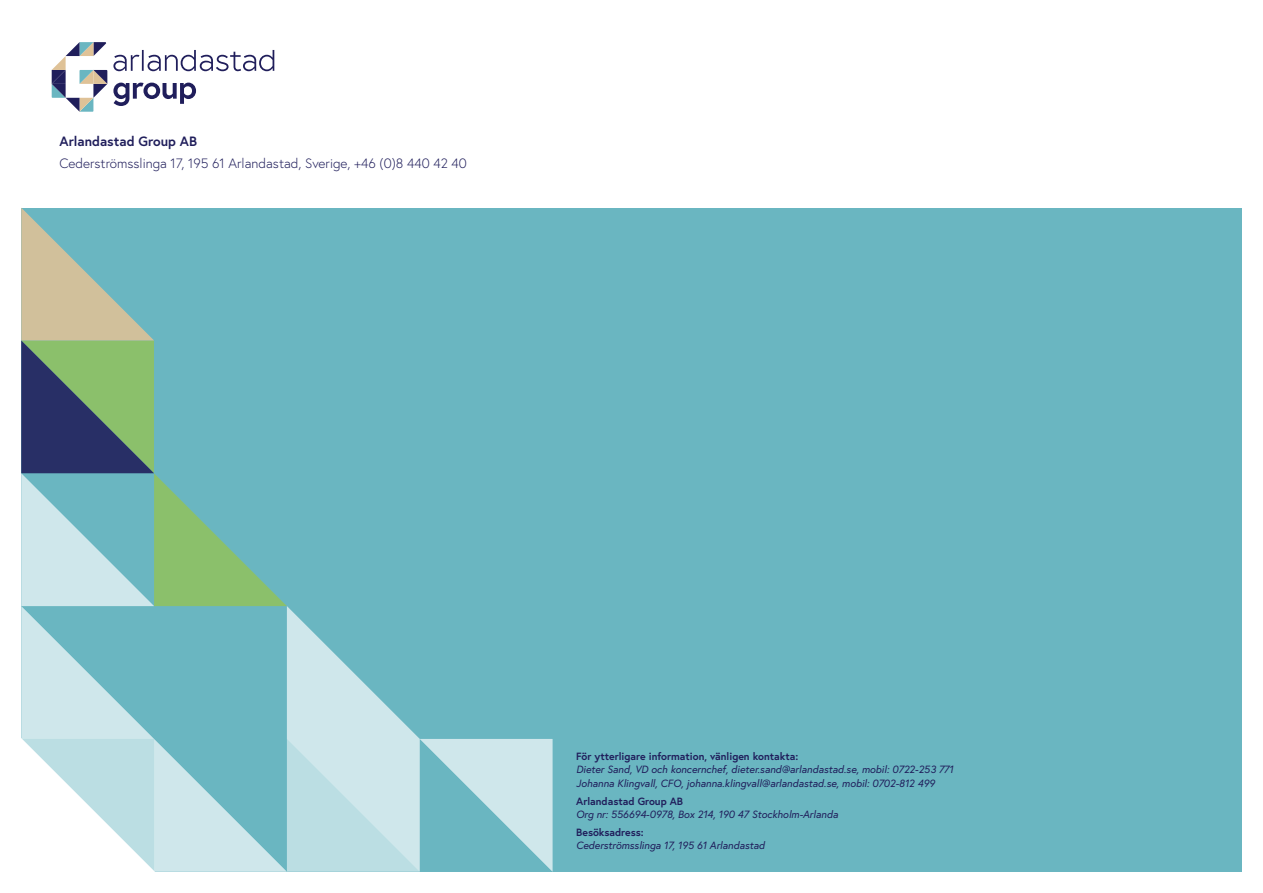
<style>
.page{position:relative;width:1263px;height:893px;background:#fff}
.page>*{position:absolute;margin:0;border:0;box-sizing:border-box;transform-origin:0 0}
.t1{font:300 13.5px "Europa";color:#201e5b}
.t2{font:700 13.5px "Europa";color:#201e5b}
.t3{font:italic 10.5px/13.5px "Europa";color:#201e5b}
.t4{font:700 10.5px "Europa";color:#201e5b}
</style>
<div class="page">
<div style="left:21px;top:208px;width:1221px;height:664px;background:#6ab6c1"></div>
<svg style="left:113px;top:83px;width:83px;height:23px"></svg>
<svg style="left:113px;top:50px;width:161px;height:21px"></svg>
<svg style="left:52px;top:42px;width:55px;height:70px"></svg>
<svg style="left:21px;top:208px;width:133px;height:265px"></svg>
<svg style="left:21px;top:473px;width:531px;height:399px"></svg>
<svg style="left:21px;top:717px;width:155px;height:155px;background:#d5eaed"></svg>
<p class="t2" style="left:60px;top:132px;width:139px">Arlandastad Group AB</p>
<p class="t1" style="left:60px;top:155px;width:409px">Cederströmsslinga 17, 195 61 Arlandastad, Sverige, +46 (0)8 440 42 40</p>
<p class="t4" style="left:576px;top:749px;width:224px">För ytterligare information, vänligen kontakta:</p>
<p class="t3" style="left:576px;top:763px;width:379px">Dieter Sand, VD och koncernchef, dieter.sand@arlandastad.se, mobil: 0722-253 771<br>Johanna Klingvall, CFO, johanna.klingvall@arlandastad.se, mobil: 0702-812 499</p>
<p class="t4" style="left:576px;top:794px;width:108px">Arlandastad Group AB</p>
<p class="t3" style="left:576px;top:807px;width:263px">Org nr: 556694-0978, Box 214, 190 47 Stockholm-Arlanda</p>
<p class="t4" style="left:576px;top:825px;width:69px">Besöksadress:</p>
<p class="t3" style="left:576px;top:839px;width:190px">Cederströmsslinga 17, 195 61 Arlandastad</p>
</div>
